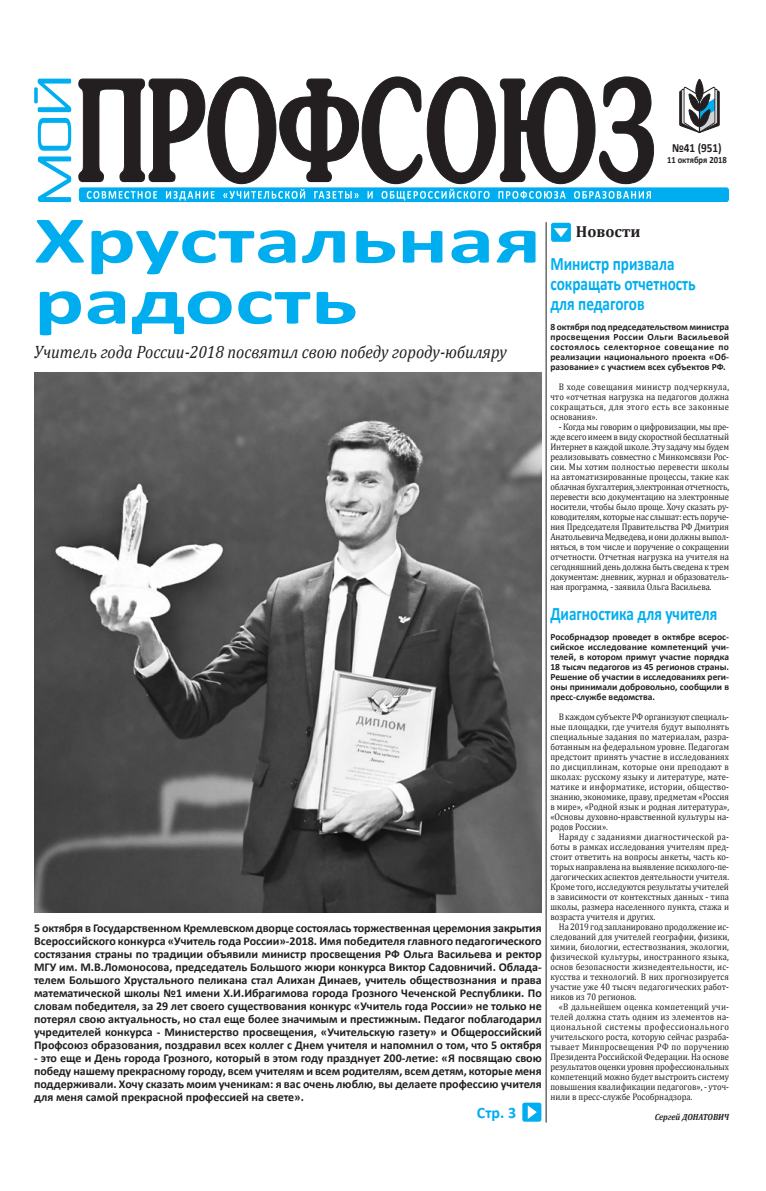
<style>
.page{position:relative;width:766px;height:1191px;background:#fff}
.page>*{position:absolute;margin:0;border:0;box-sizing:border-box;transform-origin:0 0}
.Заголовок_большой{font:700 67px/61px "Calibri";color:#00aeef;scale:1.4 1}
.Заголовок_колонки{font:700 19px/20px "Calibri";color:#00aeef;scale:.8 1}
.Подзаголовок{font:italic 18px "Cambria";color:#231f20;scale:.9 1}
.Рубрика{font:700 16px "Cambria";color:#231f20}
.Страница{font:700 16px "Calibri";color:#00aeef}
.t1{font:700 12.5px "Calibri";color:#231f20;scale:.9 1}
.Врез_плотный{font:700 12px/13px "Calibri";color:#231f20;text-align:justify}
.Текст{font:9.5px/10px "Cambria";color:#231f20;text-align:justify;scale:.9 1}
.Врез_плотный-2{font:700 9.5px/10px "Calibri";color:#231f20;text-align:justify}
.Врез_плотный-3{font:700 9.5px "Calibri";color:#231f20;scale:.9 1}
.Подпись{font:italic 700 9px "Cambria";color:#231f20;scale:.9 1}
</style>
<div class="page">
<svg style="left:79px;top:77px;width:574px;height:107px"></svg>
<div style="left:79px;top:187px;width:649px;height:15px;background:#00aeef;border-radius:3px"></div>
<svg style="left:87px;top:189px;width:402px;height:12px"></svg>
<svg style="left:498px;top:191px;width:152px;height:8px"></svg>
<svg style="left:679px;top:78px;width:40px;height:55px"></svg>
<svg style="left:34px;top:79px;width:37px;height:123px"></svg>
<div style="left:551px;top:223px;width:19px;height:19px;background:#00aeef;border-radius:2px"></div>
<svg style="left:554px;top:228px;width:14px;height:9px"></svg>
<hr style="left:545px;top:222px;width:1px;height:900px;background:#231f20">
<img style="left:34px;top:372px;width:507px;height:540px">
<div style="left:522px;top:1102px;width:19px;height:19px;background:#00aeef;border-radius:2px"></div>
<svg style="left:527px;top:1105px;width:9px;height:14px"></svg>
<p class="t1" style="left:671px;top:139px;width:57px">№41 (951)</p>
<p class="Врез_плотный-3" style="left:667px;top:154px;width:68px">11 октября 2018</p>
<p class="Заголовок_большой" style="left:34px;top:207px;width:364px">Хрустальная радость</p>
<p class="Подзаголовок" style="left:34px;top:339px;width:526px">Учитель года России-2018 посвятил свою победу городу-юбиляру</p>
<p class="Врез_плотный" style="left:34px;top:920px;width:509px">5 октября в Государственном Кремлевском дворце состоялась торжественная церемония закрытия Всероссийского конкурса «Учитель года России»-2018. Имя победителя главного педагогического состязания страны по традиции объявили министр просвещения РФ Ольга Васильева и ректор МГУ им. М.В.Ломоносова, председатель Большого жюри конкурса Виктор Садовничий. Облада&shy;телем Большого Хрустального пеликана стал Алихан Динаев, учитель обществознания и права математической школы №1 имени Х.И.Ибрагимова города Грозного Чеченской Республики. По словам победителя, за 29 лет своего существования конкурс «Учитель года России» не только не потерял свою актуальность, но стал еще более значимым и престижным. Педагог поблагодарил учредителей конкурса - Министерство просвещения, «Учительскую газету» и Общероссийский Профсоюз образования, поздравил всех коллег с Днем учителя и напомнил о том, что 5 октября</p>
<p class="Врез_плотный" style="left:34px;top:1050px;width:509px">- это еще и День города Грозного, который в этом году празднует 200‑летие: «Я посвящаю свою победу нашему прекрасному городу, всем учителям и всем родителям, всем детям, которые меня поддерживали. Хочу сказать моим ученикам: я вас очень люблю, вы делаете профессию учителя для меня самой прекрасной профессией на свете».</p>
<p class="Страница" style="left:476px;top:1101px;width:41px">Стр. 3</p>
<p class="Рубрика" style="left:575px;top:220px;width:66px">Новости</p>
<p class="Заголовок_колонки" style="left:550px;top:253px;width:183px">Министр призвала сокращать отчетность для педагогов</p>
<p class="Врез_плотный-2" style="left:550px;top:322px;width:180px">8 октября под председательством министра просвещения России Ольги Васильевой состоялось селекторное совещание по реализации национального проекта «Об&shy;разование» с участием всех субъектов РФ.</p>
<p class="Текст" style="left:550px;top:382px;width:200px;text-indent:9px">В ходе совещания министр подчеркнула, что «отчетная нагрузка на педагогов должна сокращаться, для этого есть все законные основания».</p>
<p class="Текст" style="left:550px;top:422px;width:200px;text-indent:9px">- Когда мы говорим о цифровизации, мы пре&shy;жде всего имеем в виду скоростной бесплатный Интернет в каждой школе. Эту задачу мы будем реализовывать совместно с Минкомсвязи Рос&shy;сии. Мы хотим полностью перевести школы на автоматизированные процессы, такие как облачная бухгалтерия, электронная отчетность, перевести всю документацию на электронные носители, чтобы было проще. Хочу сказать ру&shy;ководителям, которые нас слышат: есть поруче&shy;ния Председателя Правительства РФ Дмитрия Анатольевича Медведева, и они должны выпол&shy;няться, в том числе и поручение о сокращении отчетности. Отчетная нагрузка на учителя на сегодняшний день должна быть сведена к трем документам: дневник, журнал и образователь&shy;ная программа, - заявила Ольга Васильева.</p>
<p class="Заголовок_колонки" style="left:550px;top:603px;width:210px">Диагностика для учителя</p>
<p class="Врез_плотный-2" style="left:550px;top:632px;width:180px">Рособрнадзор проведет в октябре всерос&shy;сийское исследование компетенций учи&shy;телей, в котором примут участие порядка 18 тысяч педагогов из 45 регионов страны.<br>Решение об участии в исследованиях реги&shy;оны принимали добровольно, сообщили в пресс-службе ведомства.</p>
<p class="Текст" style="left:550px;top:712px;width:200px;text-indent:9px">В каждом субъекте РФ организуют специаль&shy;ные площадки, где учителя будут выполнять специальные задания по материалам, разра&shy;ботанным на федеральном уровне. Педагогам предстоит принять участие в исследованиях по дисциплинам, которые они преподают в школах: русскому языку и литературе, мате&shy;матике и информатике, истории, общество&shy;знанию, экономике, праву, предметам «Россия в мире», «Родной язык и родная литература», «Основы духовно-нравственной культуры на&shy;родов России».</p>
<p class="Текст" style="left:550px;top:832px;width:200px;text-indent:9px">Наряду с заданиями диагностической ра&shy;боты в рамках исследования учителям пред&shy;стоит ответить на вопросы анкеты, часть ко&shy;торых направлена на выявление психолого-пе&shy;дагогических аспектов деятельности учителя.<br>Кроме того, исследуются результаты учителей в зависимости от контекстных данных - типа школы, размера населенного пункта, стажа и возраста учителя и других.</p>
<p class="Текст" style="left:550px;top:922px;width:200px;text-indent:9px">На 2019 год запланировано продолжение ис&shy;следований для учителей географии, физики, химии, биологии, естествознания, экологии, физической культуры, иностранного языка, основ безопасности жизнедеятельности, ис&shy;кусства и технологий. В них прогнозируется участие уже 40 тысяч педагогических работ&shy;ников из 70 регионов.</p>
<p class="Текст" style="left:550px;top:1002px;width:200px;text-indent:9px">«В дальнейшем оценка компетенций учи&shy;телей должна стать одним из элементов на&shy;циональной системы профессионального учительского роста, которую сейчас разраба&shy;тывает Минпросвещения РФ по поручению Президента Российской Федерации. На основе результатов оценки уровня профессиональных компетенций можно будет выстроить систему повышения квалификации педагогов», - уточ&shy;нили в пресс-службе Рособрнадзора.</p>
<p class="Подпись" style="left:654px;top:1111px;width:84px">Сергей ДОНАТОВИЧ</p>
</div>
